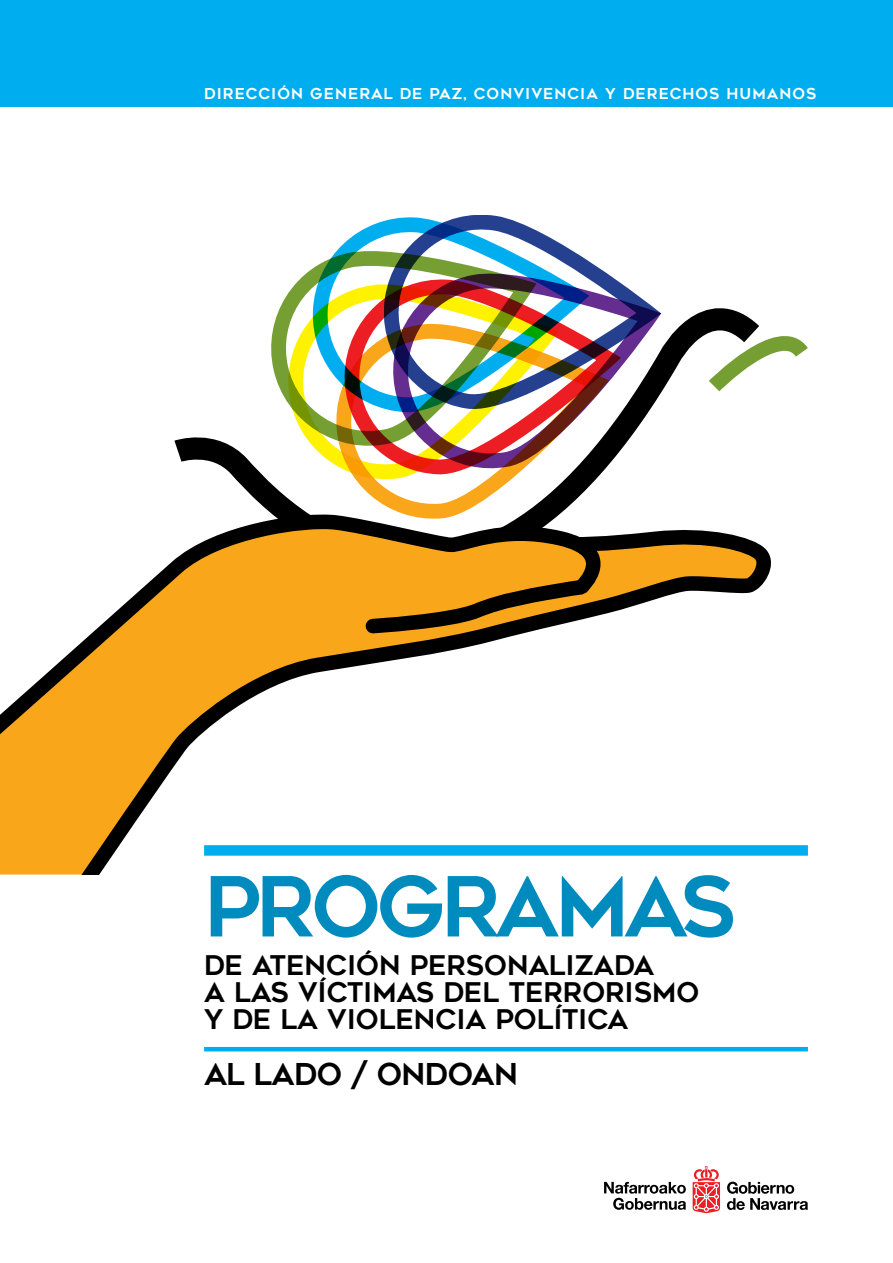
<style>
.page{position:relative;width:893px;height:1263px;background:#fff}
.page>*{position:absolute;margin:0;border:0;box-sizing:border-box;transform-origin:0 0}
.t1{font:82.5px "Geometos";letter-spacing:-.05em;color:#008bbf}
.t2{font:30px "Geometos";letter-spacing:-.02em;color:#000}
.t3{font:27px/27px "Geometos";color:#000}
.t4{font:15px "Geometos";letter-spacing:.07em;color:#fff}
</style>
<div class="page">
<svg style="left:359px;top:215px;width:233px;height:57px"></svg>
<svg style="left:312px;top:232px;width:228px;height:37px"></svg>
<svg style="left:174px;top:272px;width:578px;height:231px"></svg>
<svg style="left:699px;top:320px;width:109px;height:81px"></svg>
<svg style="left:18px;top:530px;width:753px;height:344px"></svg>
<svg style="left:0;top:503px;width:619px;height:273px"></svg>
<div style="left:0;top:0;width:893px;height:106px;background:#00aeef"></div>
<svg style="left:727px;top:1182px;width:81px;height:28px"></svg>
<svg style="left:693px;top:1166px;width:27px;height:47px"></svg>
<svg style="left:604px;top:1182px;width:82px;height:28px"></svg>
<div style="left:204px;top:845px;width:604px;height:11px;background:#00aeef"></div>
<hr style="left:204px;top:1047px;width:604px;height:4px;background:#00aeef">
<p class="t4" style="left:204px;top:85px;width:614px">DIRECCIÓN GENERAL DE PAZ, CONVIVENCIA Y DERECHOS HUMANOS</p>
<h1 class="t1" style="left:204px;top:860px;width:533px">PROGRAMAS</h1>
<p class="t3" style="left:204px;top:952px;width:497px">DE ATENCIÓN PERSONALIZADA<br>A LAS VÍCTIMAS DEL TERRORISMO<br>Y DE LA VIOLENCIA POLÍTICA</p>
<p class="t2" style="left:204px;top:1057px;width:315px">AL LADO / ONDOAN</p>
</div>
